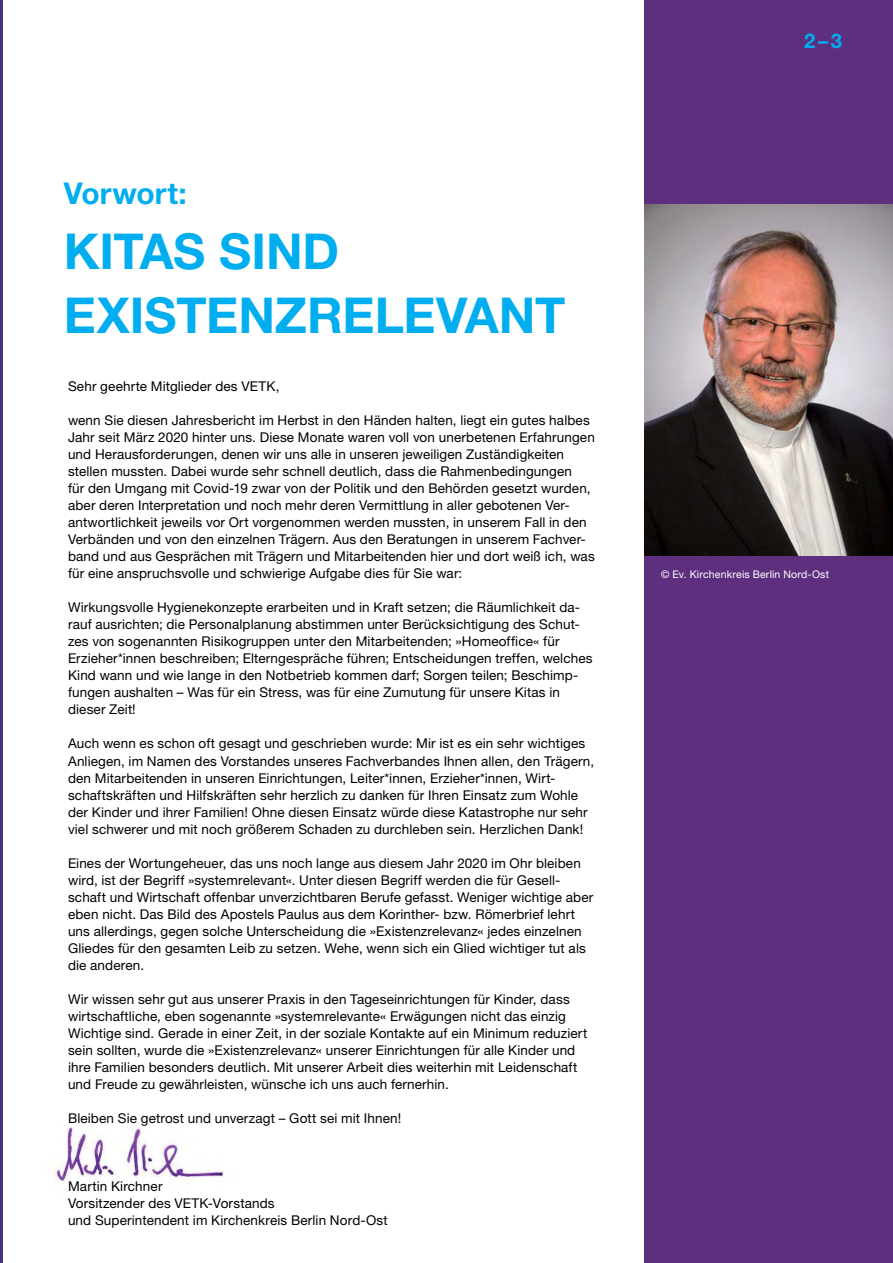
<style>
.page{position:relative;width:893px;height:1263px;background:#fff}
.page>*{position:absolute;margin:0;border:0;box-sizing:border-box;transform-origin:0 0}
.t1{font:700 49.5px/64.5px "Helvetica Neue LT Pro";color:#00aeef}
.t2{font:700 30px "Helvetica Neue LT Pro";letter-spacing:-.005em;color:#00aeef}
.t3{font:700 20.25px "Helvetica Neue LT Pro";color:#00aeef}
.t4{font:13.5px/17px "Helvetica Neue LT Pro";letter-spacing:.01em;color:#000}
.t5{font:10.5px "Helvetica Neue LT Pro";letter-spacing:.02em;color:#fff}
</style>
<div class="page">
<div style="left:644px;top:0;width:249px;height:1263px;background:#5e2f7e"></div>
<img style="left:54px;top:1126px;width:170px;height:56px">
<hr style="left:0;top:0;width:2px;height:1263px;background:#4a317e">
<img style="left:644px;top:204px;width:249px;height:352px">
<h2 class="t2" style="left:64px;top:174px;width:124px">VORWORT:</h2>
<h1 class="t1" style="left:64px;top:217px;width:503px">KITAS SIND<br>EXISTENZRELEVA NT</h1>
<p class="t4" style="left:68px;top:378px;width:213px">Sehr geehrte Mitglieder des VETK,</p>
<p class="t4" style="left:68px;top:412px;width:528px">wenn Sie diesen Jahresbericht im Herbst in den Händen halten, liegt ein gutes halbes Jahr seit März 2020 hinter uns. Diese Monate waren voll von unerbetenen Erfahrungen und Herausforderungen, denen wir uns alle in unseren jeweiligen Zuständigkeiten stellen mussten. Dabei wurde sehr schnell deutlich, dass die Rahmenbedingungen<br>für den Umgang mit Covid-19 zwar von der Politik und den Behörden gesetzt wurden, aber deren Interpretation und noch mehr deren Vermittlung in aller gebotenen Ver&shy;antwortlichkeit jeweils vor Ort vorgenommen werden mussten, in unserem Fall in den Verbänden und von den einzelnen Trägern. Aus den Beratungen in unserem Fachver&shy;band und aus Gesprächen mit Trägern und Mitarbeitenden hier und dort weiß ich, was für eine anspruchsvolle und schwierige Aufgabe dies für Sie war:</p>
<p class="t4" style="left:68px;top:599px;width:526px">Wirkungsvolle Hygienekonzepte erarbeiten und in Kraft setzen; die Räumlichkeit da&shy;rauf ausrichten; die Personalplanung abstimmen unter Berücksichtigung des Schut&shy;zes von sogenannten Risikogruppen unter den Mitarbeitenden; »Homeoffice« für Erzieher*innen beschreiben; Elterngespräche führen; Entscheidungen treffen, welches Kind wann und wie lange in den Notbetrieb kommen darf; Sorgen teilen; Beschimp&shy;fungen aushalten – Was für ein Stress, was für eine Zumutung für unsere Kitas in dieser Zeit!</p>
<p class="t4" style="left:68px;top:735px;width:528px">Auch wenn es schon oft gesagt und geschrieben wurde: Mir ist es ein sehr wichtiges Anliegen, im Namen des Vorstandes unseres Fachverbandes Ihnen allen, den Trägern, den Mitarbeitenden in unseren Einrichtungen, Leiter*innen, Erzieher*innen, Wirt&shy;schaftskräften und Hilfskräften sehr herzlich zu danken für Ihren Einsatz zum Wohle der Kinder und ihrer Familien! Ohne diesen Einsatz würde diese Katastrophe nur sehr viel schwerer und mit noch größerem Schaden zu durchleben sein. Herzlichen Dank!</p>
<p class="t4" style="left:68px;top:854px;width:527px">Eines der Wortungeheuer, das uns noch lange aus diesem Jahr 2020 im Ohr bleiben wird, ist der Begriff »systemrelevant«. Unter diesen Begriff werden die für Gesell&shy;schaft und Wirtschaft offenbar unverzichtbaren Berufe gefasst. Weniger wichtige aber eben nicht. Das Bild des Apostels Paulus aus dem Korinther- bzw. Römerbrief lehrt uns allerdings, gegen solche Unterscheidung die »Existenzrelevanz« jedes einzelnen Gliedes für den gesamten Leib zu setzen. Wehe, wenn sich ein Glied wichtiger tut als die anderen.</p>
<p class="t4" style="left:68px;top:990px;width:521px">Wir wissen sehr gut aus unserer Praxis in den Tageseinrichtungen für Kinder, dass wirtschaftliche, eben sogenannte »systemrelevante« Erwägungen nicht das einzig Wichtige sind. Gerade in einer Zeit, in der soziale Kontakte auf ein Minimum reduziert sein sollten, wurde die »Existenzrelevanz« unserer Einrichtungen für alle Kinder und ihre Familien besonders deutlich. Mit unserer Arbeit dies weiterhin mit Leidenschaft und Freude zu gewährleisten, wünsche ich uns auch fernerhin.</p>
<p class="t4" style="left:68px;top:1109px;width:335px">Bleiben Sie getrost und unverzagt – Gott sei mit Ihnen!</p>
<p class="t4" style="left:68px;top:1177px;width:321px">Martin Kirchner<br>Vorsitzender des VETK-Vorstands<br>und Superintendent im Kirchenkreis Berlin Nord-Ost</p>
<h3 class="t3" style="left:804px;top:28px;width:39px">2–3</h3>
<p class="t5" style="left:661px;top:568px;width:169px">© Ev. Kirchenkreis Berlin Nord-Ost</p>
</div>
